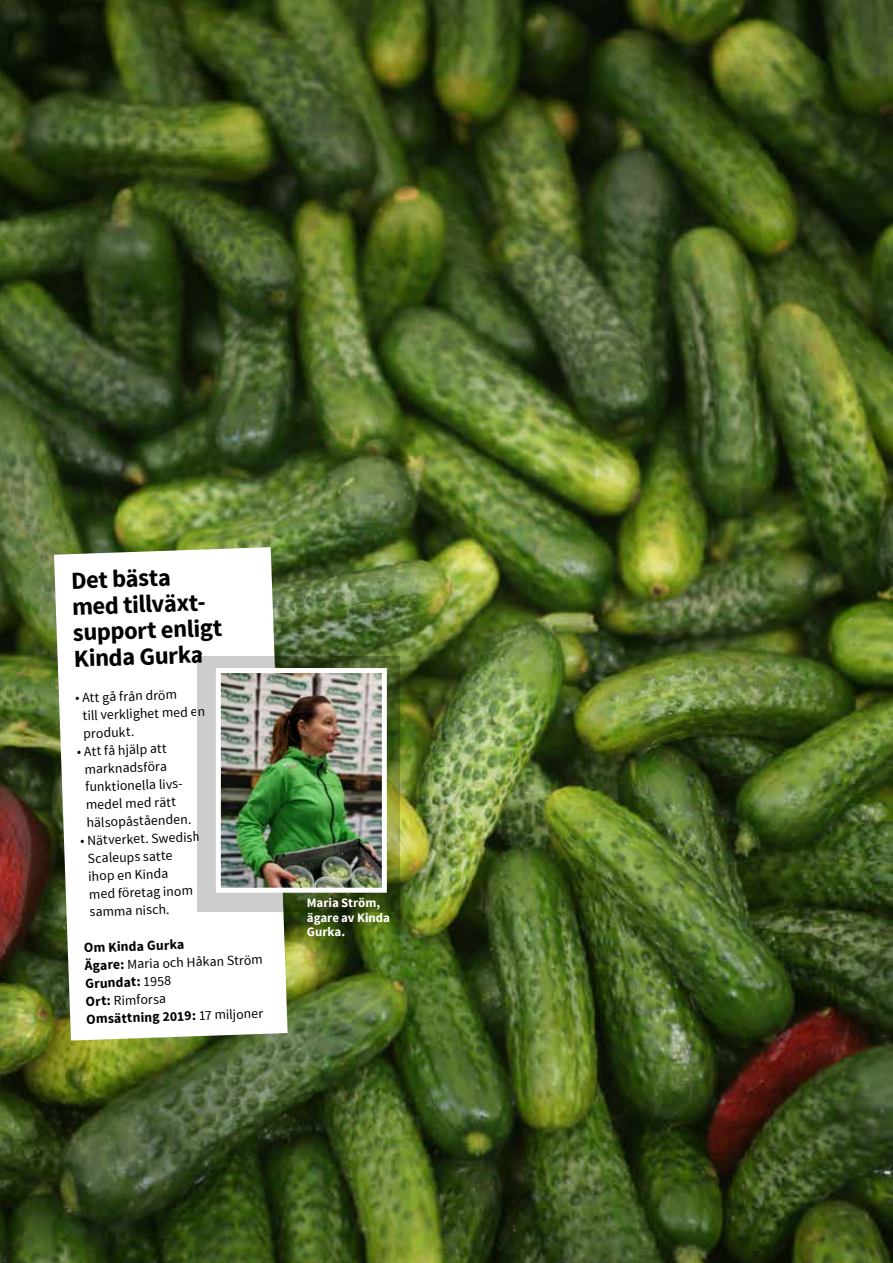
<style>
.page{position:relative;width:893px;height:1263px;background:#fff}
.page>*{position:absolute;margin:0;border:0;box-sizing:border-box;transform-origin:0 0}
.t1{font:700 24.45px/26.1px "Source Sans Pro";color:#000}
.t2{font:13.8px/17.9px "Source Sans Pro";color:#000}
.t3{font:700 13.8px/17.9px "Source Sans Pro";color:#000}
.t4{font:700 12.9px/14.2px "Source Sans Pro";letter-spacing:-.005em;color:#fff}
.s1{font-weight:400}
</style>
<div class="page">
<img style="left:0;top:0;width:893px;height:1263px">
<svg style="left:54px;top:547px;width:234px;height:493px"></svg>
<div style="left:197px;top:655px;width:202px;height:256px;background:#000;opacity:.2"></div>
<img style="left:213px;top:665px;width:176px;height:230px">
<h1 class="t1" style="left:71px;top:568px;width:152px;rotate:-2deg">Det bästa med tillväxt&shy;support enligt</h1>
<p class="t1" style="left:73px;top:646px;width:131px;rotate:-2deg">Kinda Gurka</p>
<p class="t2" style="left:83px;top:707px;width:124px;rotate:-2deg">till verklighet med en</p>
<p class="t2" style="left:75px;top:689px;width:103px;rotate:-2deg">• Att gå från dröm</p>
<p class="t2" style="left:77px;top:743px;width:91px;rotate:-2deg">• Att få hjälp att</p>
<p class="t2" style="left:83px;top:725px;width:52px;rotate:-2deg">produkt.</p>
<p class="t2" style="left:84px;top:760px;width:106px;rotate:-2deg">marknadsföra funktionella livs&shy;medel med rätt hälsopåståenden.</p>
<p class="t2" style="left:87px;top:850px;width:105px;rotate:-2deg">Scaleups satte ihop en Kinda med företag inom samma nisch.</p>
<p class="t3" style="left:84px;top:939px;width:180px;rotate:-2deg">Om Kinda Gurka<br>Ägare: <span class="s1">Maria och Håkan Ström<br></span>Grundat: <span class="s1">1958<br></span>Ort: <span class="s1">Rimforsa<br></span>Omsättning 2019: <span class="s1">17 miljoner</span></p>
<p class="t2" style="left:80px;top:832px;width:121px;rotate:-2deg">• Nätverket. Swedish</p>
<p class="t4" style="left:307px;top:896px;width:75px">Maria Ström,</p>
<p class="t4" style="left:307px;top:911px;width:85px">ägare av Kinda<br>Gurka.</p>
</div>
